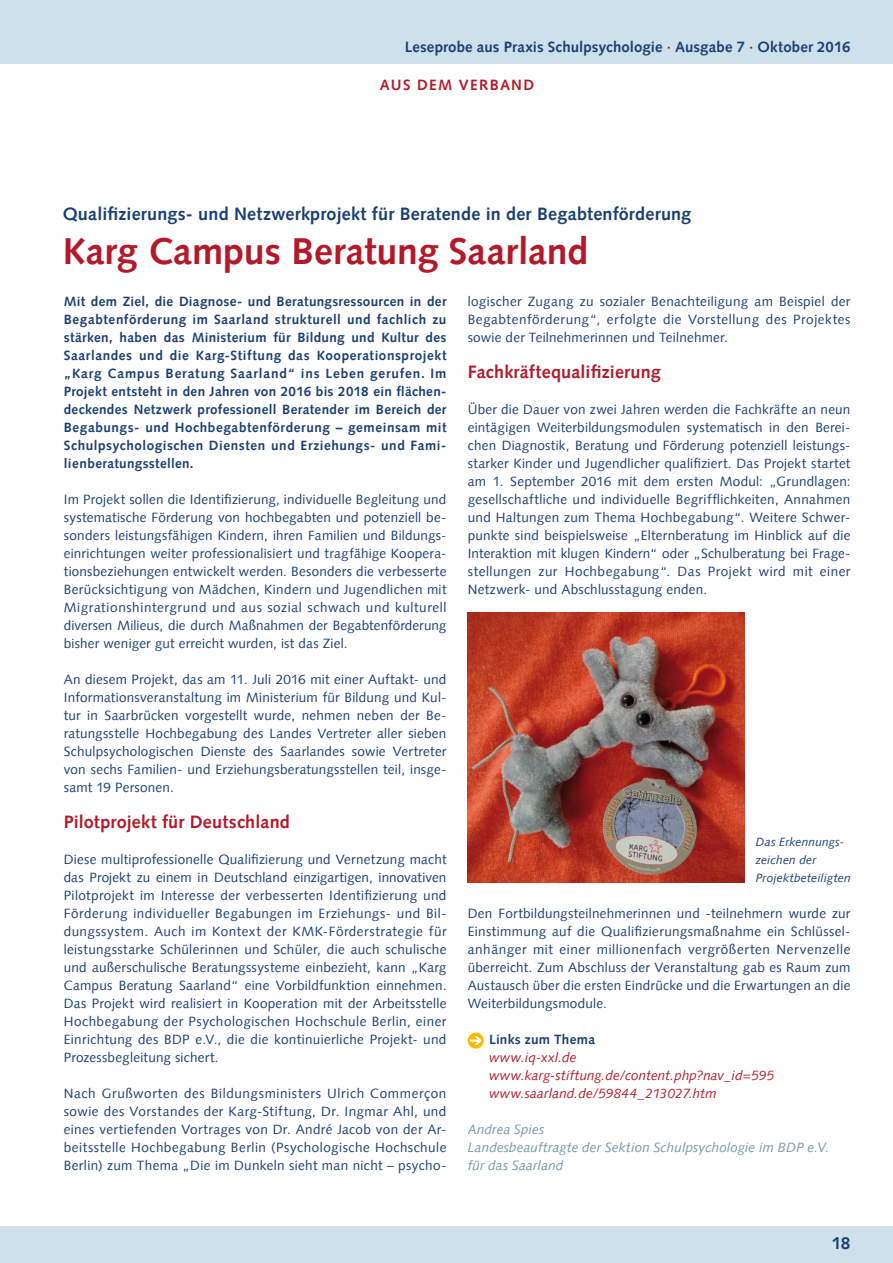
<style>
.page{position:relative;width:893px;height:1263px;background:#fff}
.page>*{position:absolute;margin:0;border:0;box-sizing:border-box;transform-origin:0 0}
.t1{font:700 37.5px "Syntax LT";color:#b41929}
.t2{font:700 18px "Syntax LT";letter-spacing:.01em;color:#1b3f72}
.t3{font:700 18px "Syntax LT";letter-spacing:.01em;color:#b41929}
.t4{font:700 17.25px "Syntax LT";color:#1b3f72}
.t5{font:700 15px "Syntax LT";letter-spacing:.01em;color:#1b3f72}
.t6{font:700 15px "Syntax LT";letter-spacing:.09em;color:#b41929}
.t7{font:13.5px/18px "Syntax LT";letter-spacing:.02em;color:#1b3f72;text-align:justify}
.t8{font:700 13.5px/18px "Syntax LT";letter-spacing:.035em;color:#1b3f72;text-align:justify}
.t9{font:italic 13.5px/18px "Syntax LT";letter-spacing:.01em;color:#b41929}
.t10{font:italic 13.5px/18px "Syntax LT";letter-spacing:.01em;color:#7597ab}
.t11{font:italic 12px/18px "Syntax LT";letter-spacing:.01em;color:#1b3f72}
.s1{color:#b41929}
</style>
<div class="page">
<div style="left:0;top:0;width:893px;height:64px;background:#cee0ec"></div>
<div style="left:0;top:1227px;width:893px;height:36px;background:#cee0ec"></div>
<svg style="left:468px;top:1032px;width:16px;height:16px"></svg>
<svg style="left:470px;top:1036px;width:12px;height:9px"></svg>
<img style="left:468px;top:612px;width:276px;height:270px">
<p class="t5" style="left:405px;top:38px;width:447px">Leseprobe aus Praxis Schulpsychologie <span class="s1">·</span> Ausgabe 7 <span class="s1">·</span> Oktober 2016</p>
<p class="t6" style="left:380px;top:76px;width:156px">Aus dem Verband</p>
<h2 class="t2" style="left:63px;top:204px;width:630px">Qualifizierungs- und Netzwerkprojekt für Beratende in der Begabtenförderung</h2>
<h1 class="t1" style="left:63px;top:229px;width:527px">Karg Campus Beratung Saarland</h1>
<p class="t8" style="left:64px;top:292px;width:384px">Mit dem Ziel, die Diagnose- und Beratungsressourcen in der Begabtenförderung im Saarland strukturell und fachlich zu stärken, haben das Ministerium für Bildung und Kultur des Saarlandes und die Karg-Stiftung das Kooperationsprojekt „Karg Campus Beratung Saarland“ ins Leben gerufen. Im Projekt entsteht in den Jahren von 2016 bis 2018 ein flächen&shy;deckendes Netzwerk professionell Beratender im Bereich der Begabungs- und Hochbegabtenförderung – gemeinsam mit Schulpsychologischen Diensten und Erziehungs- und Fami&shy;lienberatungsstellen.</p>
<p class="t7" style="left:64px;top:490px;width:384px">Im Projekt sollen die Identifizierung, individuelle Begleitung und systematische Förderung von hochbegabten und potenziell be&shy;sonders leistungsfähigen Kindern, ihren Familien und Bildungs&shy;einrichtungen weiter professionalisiert und tragfähige Koopera&shy;tionsbeziehungen entwickelt werden. Besonders die verbesserte Berücksichtigung von Mädchen, Kindern und Jugendlichen mit Migrationshintergrund und aus sozial schwach und kulturell diversen Milieus, die durch Maßnahmen der Begabtenförderung bisher weniger gut erreicht wurden, ist das Ziel.</p>
<p class="t7" style="left:64px;top:670px;width:384px">An diesem Projekt, das am 11. Juli 2016 mit einer Auftakt- und Informationsveranstaltung im Ministerium für Bildung und Kul&shy;tur in Saarbrücken vorgestellt wurde, nehmen neben der Be&shy;ratungsstelle Hochbegabung des Landes Vertreter aller sieben Schulpsychologischen Dienste des Saarlandes sowie Vertreter von sechs Familien- und Erziehungsberatungsstellen teil, insge&shy;samt 19 Personen.</p>
<h2 class="t3" style="left:64px;top:811px;width:228px">Pilotprojekt für Deutschland</h2>
<p class="t7" style="left:64px;top:850px;width:384px">Diese multiprofessionelle Qualifizierung und Vernetzung macht das Projekt zu einem in Deutschland einzigartigen, innovativen Pilotprojekt im Interesse der verbesserten Identifizierung und Förderung individueller Begabungen im Erziehungs- und Bil&shy;dungssystem. Auch im Kontext der KMK-Förderstrategie für leistungsstarke Schülerinnen und Schüler, die auch schulische und außerschulische Beratungssysteme einbezieht, kann „Karg Campus Beratung Saarland“ eine Vorbildfunktion einnehmen.<br>Das Projekt wird realisiert in Kooperation mit der Arbeitsstelle Hochbegabung der Psychologischen Hochschule Berlin, einer Einrichtung des BDP e.V., die die kontinuierliche Projekt- und Prozessbegleitung sichert.</p>
<p class="t7" style="left:64px;top:1084px;width:384px">Nach Grußworten des Bildungsministers Ulrich Commerçon sowie des Vorstandes der Karg-Stiftung, Dr. Ingmar Ahl, und eines vertiefenden Vortrages von Dr. André Jacob von der Ar&shy;beitsstelle Hochbegabung Berlin (Psychologische Hochschule Berlin) zum Thema „Die im Dunkeln sieht man nicht – psycho-</p>
<p class="t7" style="left:468px;top:292px;width:384px">logischer Zugang zu sozialer Benachteiligung am Beispiel der Begabtenförderung“, erfolgte die Vorstellung des Projektes sowie der Teilnehmerinnen und Teilnehmer.</p>
<h2 class="t3" style="left:468px;top:361px;width:195px">Fachkräftequalifizierung</h2>
<p class="t7" style="left:468px;top:400px;width:384px;text-align:left">Über die Dauer von zwei Jahren werden die Fachkräfte an neun eintägigen Weiterbildungsmodulen systematisch in den Berei&shy;chen Diagnostik, Beratung und Förderung potenziell leistungs&shy;starker Kinder und Jugendlicher qualifiziert. Das Projekt startet am 1. September 2016 mit dem ersten Modul: „Grundlagen: gesellschaftliche und individuelle Begrifflichkeiten, Annahmen und Haltungen zum Thema Hochbegabung“. Weitere Schwer&shy;punkte sind beispielsweise „Elternberatung im Hinblick auf die Interaktion mit klugen Kindern“ oder „Schulberatung bei Frage&shy;stellungen zur Hochbegabung“. Das Projekt wird mit einer Netzwerk- und Abschlusstagung enden.</p>
<p class="t11" style="left:756px;top:833px;width:96px">Das Erkennungs&shy;zeichen der<br>Projektbeteiligten</p>
<p class="t7" style="left:468px;top:904px;width:384px;text-align:left">Den Fortbildungsteilnehmerinnen und -teilnehmern wurde zur Einstimmung auf die Qualifizierungsmaßnahme ein Schlüssel&shy;anhänger mit einer millionenfach vergrößerten Nervenzelle überreicht. Zum Abschluss der Veranstaltung gab es Raum zum Austausch über die ersten Eindrücke und die Erwartungen an die Weiterbildungsmodule.</p>
<p class="t8" style="left:489px;top:1030px;width:108px">Links zum Thema</p>
<p class="t9" style="left:489px;top:1048px;width:287px">www.iq-xxl.de www.karg-stiftung.de/content.php?nav_id=595 www.saarland.de/59844_213027.htm</p>
<p class="t10" style="left:468px;top:1120px;width:363px">Andrea Spies<br>Landesbeauftragte der Sektion Schulpsychologie im BDP e.V. für das Saarland</p>
<p class="t4" style="left:832px;top:1233px;width:20px">18</p>
</div>
